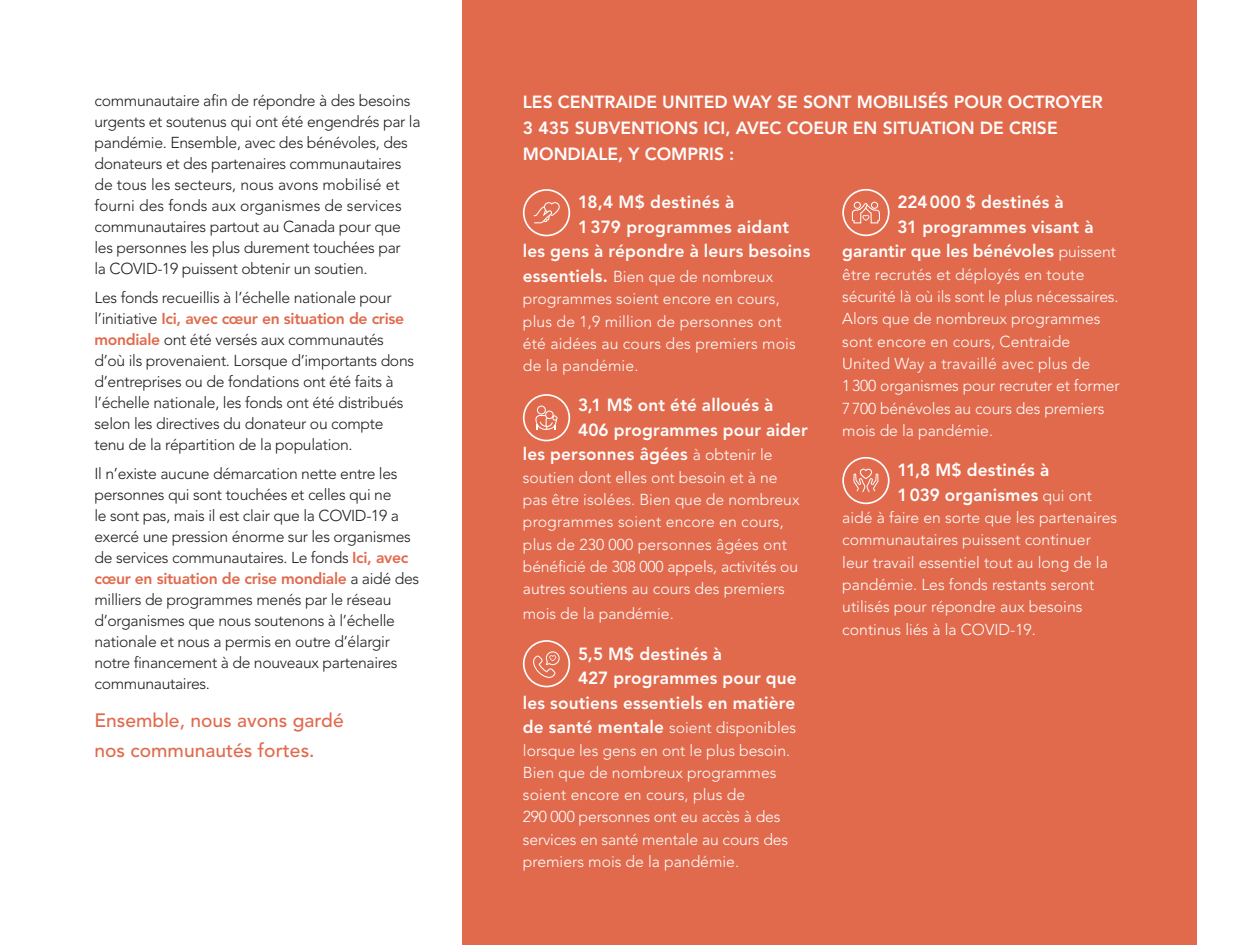
<style>
.page{position:relative;width:1260px;height:945px;background:#fff}
.page>*{position:absolute;margin:0;border:0;box-sizing:border-box;transform-origin:0 0}
.t1{font:500 19.25px/29.8px "Avenir";color:#e16a4d}
.t2{font:800 17.5px/26.2px "Avenir";letter-spacing:.01em;color:#fff}
.t3{font:300 15.75px/21px "Avenir";letter-spacing:-.02em;color:#231f20}
.t4{font:300 15.75px/22.4px "Avenir";color:#fff}
.s1{font-weight:800;color:#e16a4d}
.s2{font-weight:800;font-size:17.5px}
.s3{font-weight:300;font-size:15.75px}
</style>
<div class="page">
<div style="left:462px;top:0;width:735px;height:945px;background:#e16a4d"></div>
<svg style="left:523px;top:189px;width:47px;height:47px"></svg>
<svg style="left:523px;top:394px;width:47px;height:47px"></svg>
<svg style="left:523px;top:640px;width:47px;height:47px"></svg>
<svg style="left:842px;top:189px;width:48px;height:47px"></svg>
<svg style="left:842px;top:457px;width:48px;height:47px"></svg>
<p class="t3" style="left:94px;top:91px;width:328px">communautaire afin de répondre à des besoins urgents et soutenus qui ont été engendrés par la pandémie. Ensemble, avec des bénévoles, des donateurs et des partenaires communautaires de tous les secteurs, nous avons mobilisé et fourni des fonds aux organismes de services communautaires partout au Canada pour que les personnes les plus durement touchées par<br>la COVID-19 puissent obtenir un soutien.</p>
<p class="t3" style="left:94px;top:287px;width:321px">Les fonds recueillis à l’échelle nationale pour l’initiative <span class="s1">Ici, avec cœur en situation de crise mondiale</span> ont été versés aux communautés d’où ils provenaient. Lorsque d’importants dons d’entreprises ou de fondations ont été faits à l’échelle nationale, les fonds ont été distribués selon les directives du donateur ou compte tenu de la répartition de la population.</p>
<p class="t3" style="left:94px;top:463px;width:326px">Il n’existe aucune démarcation nette entre les personnes qui sont touchées et celles qui ne<br>le sont pas, mais il est clair que la COVID-19 a exercé une pression énorme sur les organismes de services communautaires. Le fonds <span class="s1">Ici, avec cœur en situation de crise mondiale</span> a aidé des milliers de programmes menés par le réseau d’organismes que nous soutenons à l’échelle nationale et nous a permis en outre d’élargir notre financement à de nouveaux partenaires communautaires.</p>
<p class="t1" style="left:94px;top:706px;width:251px">Ensemble, nous avons gardé nos communautés fortes.</p>
<p class="t2" style="left:523px;top:89px;width:581px">LES CENTRAIDE UNITED WAY SE SONT MOBILISÉS POUR OCTROYER<br>3 435 SUBVENTIONS ICI, AVEC COEUR EN SITUATION DE CRISE<br>MONDIALE, Y COMPRIS :</p>
<p class="t2" style="left:578px;top:189px;width:158px">18,4 M$ destinés à</p>
<p class="t2" style="left:578px;top:214px;width:213px">1379 programmes aidant</p>
<p class="t2" style="left:523px;top:238px;width:289px">les gens à répondre à leurs besoins</p>
<p class="t4" style="left:523px;top:265px;width:274px"><span class="s2">essentiels.</span> Bien que de nombreux programmes soient encore en cours, plus de 1,9 million de personnes ont été aidées au cours des premiers mois de la pandémie.</p>
<p class="t2" style="left:578px;top:392px;width:197px">3,1 M$ ont été alloués à</p>
<p class="t2" style="left:578px;top:417px;width:231px">406 programmes pour aider</p>
<p class="t2" style="left:523px;top:441px;width:251px">les personnes âgées <span class="s3">à obtenir le</span></p>
<p class="t4" style="left:523px;top:466px;width:278px">soutien dont elles ont besoin et à ne pas être isolées. Bien que de nombreux programmes soient encore en cours, plus de 230 000 personnes âgées ont bénéficié de 308 000 appels, activités ou autres soutiens au cours des premiers</p>
<p class="t4" style="left:523px;top:603px;width:152px">mois de la pandémie.</p>
<p class="t2" style="left:578px;top:641px;width:145px">5,5 M$ destinés à</p>
<p class="t2" style="left:578px;top:665px;width:220px">427 programmes pour que</p>
<p class="t2" style="left:523px;top:690px;width:274px">les soutiens essentiels en matière</p>
<p class="t4" style="left:523px;top:717px;width:275px"><span class="s2">de santé mentale</span> soient disponibles lorsque les gens en ont le plus besoin.<br>Bien que de nombreux programmes soient encore en cours, plus de<br>290 000 personnes ont eu accès à des services en santé mentale au cours des premiers mois de la pandémie.</p>
<p class="t2" style="left:897px;top:189px;width:168px">224000 $ destinés à</p>
<p class="t2" style="left:897px;top:214px;width:198px">31 programmes visant à</p>
<p class="t2" style="left:842px;top:238px;width:275px">garantir que les bénévoles <span class="s3">puissent</span></p>
<p class="t4" style="left:842px;top:263px;width:279px">être recrutés et déployés en toute sécurité là où ils sont le plus nécessaires.<br>Alors que de nombreux programmes sont encore en cours, Centraide United Way a travaillé avec plus de 1300 organismes pour recruter et former 7700 bénévoles au cours des premiers mois de la pandémie.</p>
<p class="t2" style="left:897px;top:458px;width:196px;line-height:24.5px">11,8 M$ destinés à<br>1039 organismes <span class="s3">qui ont</span></p>
<p class="t4" style="left:842px;top:506px;width:276px">aidé à faire en sorte que les partenaires communautaires puissent continuer leur travail essentiel tout au long de la pandémie. Les fonds restants seront utilisés pour répondre aux besoins continus liés à la COVID-19.</p>
</div>
